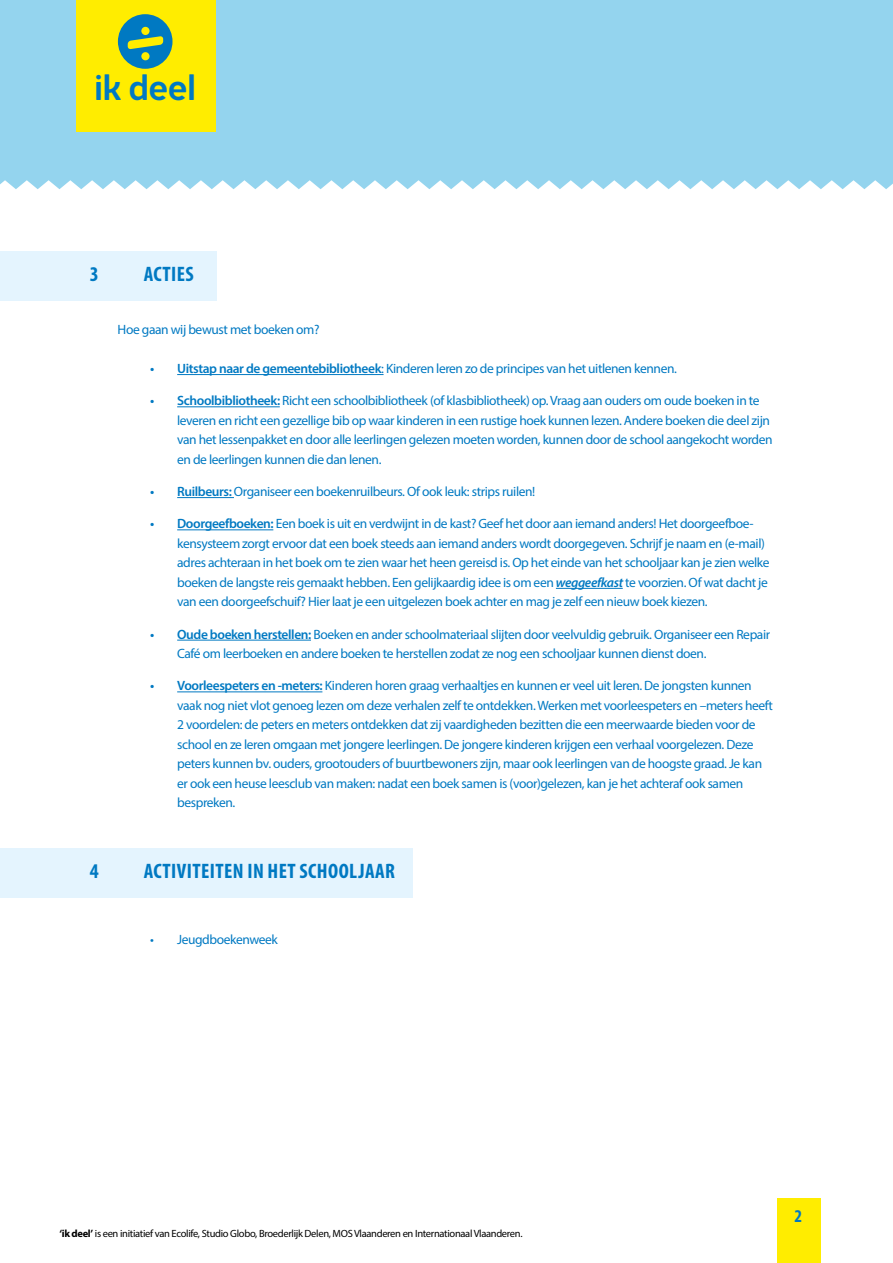
<style>
.page{position:relative;width:893px;height:1263px;background:#fff}
.page>*{position:absolute;margin:0;border:0;box-sizing:border-box;transform-origin:0 0}
.t1{font:500 36.45px "Brooklyn Samuels Five";color:#0079c2}
.t2{font:700 condensed 21px "Myriad Pro";letter-spacing:.02em;color:#0079c2}
.t3{font:700 condensed 18px "Myriad Pro";color:#0079c2}
.t4{font:13.5px/19.5px "Myriad Pro";letter-spacing:-.03em;color:#0079c2}
.t5{font:10.5px "Myriad Pro";letter-spacing:-.03em;color:#000}
.s1{font-weight:600}
.s2{font-weight:600;font-style:italic}
.s3{font-weight:700}
</style>
<div class="page">
<div style="left:0;top:0;width:893px;height:189px;background:#94d4ee"></div>
<div style="left:77px;top:0;width:139px;height:132px;background:#ffed00"></div>
<div style="left:118px;top:14px;width:54px;height:55px;background:#0079c2;border-radius:50%"></div>
<svg style="left:128px;top:36px;width:35px;height:13px"></svg>
<div style="left:141px;top:27px;width:9px;height:8px;background:#ffed00;border-radius:50%"></div>
<div style="left:141px;top:52px;width:9px;height:8px;background:#ffed00;border-radius:50%"></div>
<div style="left:0;top:251px;width:217px;height:49px;background:#e4f4fe"></div>
<div style="left:0;top:848px;width:412px;height:49px;background:#e4f4fe"></div>
<hr style="left:177px;top:374px;width:207px;height:1px;background:#0079c2">
<hr style="left:177px;top:406px;width:103px;height:1px;background:#0079c2">
<hr style="left:177px;top:497px;width:57px;height:1px;background:#0079c2">
<hr style="left:177px;top:529px;width:96px;height:1px;background:#0079c2">
<hr style="left:556px;top:588px;width:67px;height:1px;background:#0079c2">
<hr style="left:177px;top:640px;width:134px;height:1px;background:#0079c2">
<hr style="left:177px;top:691px;width:145px;height:1px;background:#0079c2">
<div style="left:777px;top:1197px;width:44px;height:66px;background:#ffed00"></div>
<h1 class="t1" style="left:94px;top:66px;width:103px">ik deel</h1>
<h2 class="t2" style="left:90px;top:261px;width:10px">3</h2>
<h2 class="t2" style="left:144px;top:261px;width:52px">ACTIES</h2>
<p class="t4" style="left:118px;top:320px;width:203px">Hoe gaan wij bewust met boeken om?</p>
<p class="t4" style="left:150px;top:359px;width:528px"><span class="s1">• Uitstap naar de gemeentebibliotheek</span>: Kinderen leren zo de principes van het uitlenen kennen.</p>
<p class="t4" style="left:177px;top:391px;width:597px;text-indent:-27px"><span class="s1">• Schoolbibliotheek:</span> Richt een schoolbibliotheek (of klasbibliotheek) op. Vraag aan ouders om oude boeken in te leveren en richt een gezellige bib op waar kinderen in een rustige hoek kunnen lezen. Andere boeken die deel zijn van het lessenpakket en door alle leerlingen gelezen moeten worden, kunnen door de school aangekocht worden en de leerlingen kunnen die dan lenen.</p>
<p class="t4" style="left:150px;top:482px;width:387px"><span class="s1">• Ruilbeurs:</span> Organiseer een boekenruilbeurs. Of ook leuk: strips ruilen!</p>
<p class="t4" style="left:177px;top:514px;width:594px;text-indent:-27px"><span class="s1">• Doorgeefboeken:</span> Een boek is uit en verdwijnt in de kast? Geef het door aan iemand anders! Het doorgeefboe&shy;kensysteem zorgt ervoor dat een boek steeds aan iemand anders wordt doorgegeven. Schrijf je naam en (e-mail) adres achteraan in het boek om te zien waar het heen gereisd is. Op het einde van het schooljaar kan je zien welke boeken de langste reis gemaakt hebben. Een gelijkaardig idee is om een <span class="s2">weggeefkast</span> te voorzien. Of wat dacht je van een doorgeefschuif? Hier laat je een uitgelezen boek achter en mag je zelf een nieuw boek kiezen.</p>
<p class="t4" style="left:177px;top:624px;width:594px;text-indent:-27px"><span class="s1">• Oude boeken herstellen:</span> Boeken en ander schoolmateriaal slijten door veelvuldig gebruik. Organiseer een Repair<br>Café om leerboeken en andere boeken te herstellen zodat ze nog een schooljaar kunnen dienst doen.</p>
<p class="t4" style="left:177px;top:676px;width:597px;text-indent:-27px"><span class="s1">• Voorleespeters en -meters:</span> Kinderen horen graag verhaaltjes en kunnen er veel uit leren. De jongsten kunnen vaak nog niet vlot genoeg lezen om deze verhalen zelf te ontdekken. Werken met voorleespeters en –meters heeft 2 voordelen: de peters en meters ontdekken dat zij vaardigheden bezitten die een meerwaarde bieden voor de school en ze leren omgaan met jongere leerlingen. De jongere kinderen krijgen een verhaal voorgelezen. Deze peters kunnen bv. ouders, grootouders of buurtbewoners zijn, maar ook leerlingen van de hoogste graad. Je kan er ook een heuse leesclub van maken: nadat een boek samen is (voor)gelezen, kan je het achteraf ook samen bespreken.</p>
<h2 class="t2" style="left:90px;top:858px;width:10px">4</h2>
<h2 class="t2" style="left:144px;top:858px;width:253px">ACTIVITEITEN IN HET SCHOOLJAAR</h2>
<p class="t4" style="left:150px;top:929px;width:129px">• Jeugdboekenweek</p>
<p class="t5" style="left:60px;top:1227px;width:464px"><span class="s3">‘ik deel’</span> is een initiatief van Ecolife, Studio Globo, Broederlijk Delen, MOS Vlaanderen en Internationaal Vlaanderen.</p>
<h3 class="t3" style="left:795px;top:1205px;width:9px">2</h3>
</div>
